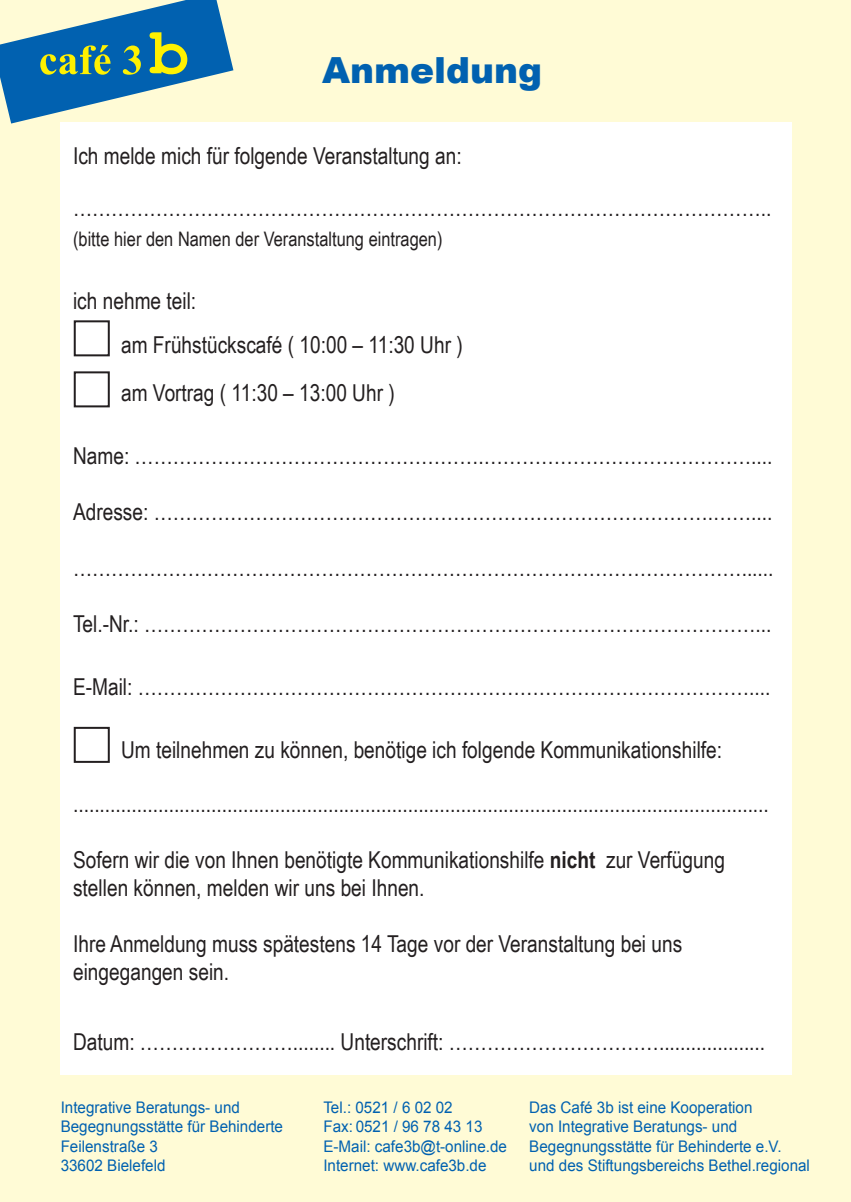
<style>
.page{position:relative;width:851px;height:1202px;background:#fff}
.page>*{position:absolute;margin:0;border:0;box-sizing:border-box;transform-origin:0 0}
.t1{font:900 36px "Arial";color:#0161b0}
.t2{font:23.2px/28px "Arial Narrow";color:#231f20}
.t3{font:20px "Arial Narrow";color:#231f20}
.t4{font:16px/19.2px "Arial";color:#0161b0;scale:.95 1}
.s1{font-weight:700}
</style>
<div class="page">
<div style="left:0;top:0;width:850px;height:1202px;background:#fffbd6"></div>
<div style="left:60px;top:122px;width:731px;height:952px;background:#fff"></div>
<svg style="left:0;top:0;width:233px;height:124px"></svg>
<div style="left:74px;top:727px;width:36px;height:36px;border:2px solid #231f20"></div>
<div style="left:74px;top:320px;width:36px;height:36px;border:2px solid #231f20"></div>
<div style="left:74px;top:371px;width:36px;height:36px;border:2px solid #231f20"></div>
<h1 class="t1" style="left:322px;top:44px;width:222px">Anmeldung</h1>
<p class="t2" style="left:73px;top:141px;width:390px">Ich melde mich für folgende Veranstaltung an:</p>
<p class="t2" style="left:73px;top:193px;width:699px">………………………………………………………………………………………………..</p>
<p class="t3" style="left:73px;top:225px;width:371px">(bitte hier den Namen der Veranstaltung eintragen)</p>
<p class="t2" style="left:121px;top:278px;width:343px;line-height:44px;text-indent:-48px">ich nehme teil:<br>am Frühstückscafé ( 10:00 – 11:30 Uhr )</p>
<p class="t2" style="left:121px;top:378px;width:275px">am Vortrag ( 11:30 – 13:00 Uhr )</p>
<p class="t2" style="left:73px;top:441px;width:700px">Name: ……………………………………………….……………………………………....</p>
<p class="t2" style="left:73px;top:497px;width:700px">Adresse: …………………………………………………………………………….……....</p>
<p class="t2" style="left:73px;top:553px;width:701px">……………………………………………………………………………………………......</p>
<p class="t2" style="left:73px;top:609px;width:699px">Tel.-Nr.: ……………………………………………………………………………………...</p>
<p class="t2" style="left:73px;top:672px;width:698px">E-Mail: ……………………………………………………………………………………....</p>
<p class="t2" style="left:121px;top:735px;width:602px">Um teilnehmen zu können, benötige ich folgende Kommunikationshilfe:</p>
<p class="t2" style="left:73px;top:789px;width:697px">...................................................................................................................................</p>
<p class="t2" style="left:73px;top:845px;width:653px">Sofern wir die von Ihnen benötigte Kommunikationshilfe <span class="s1">nicht</span> zur Verfügung stellen können, melden wir uns bei Ihnen.</p>
<p class="t2" style="left:73px;top:929px;width:610px">Ihre Anmeldung muss spätestens 14 Tage vor der Veranstaltung bei uns eingegangen sein.</p>
<p class="t2" style="left:73px;top:1027px;width:693px">Datum: ……………………........ Unterschrift: ……………………………....................</p>
<p class="t4" style="left:61px;top:1098px;width:235px">Integrative Beratungs- und<br>Begegnungsstätte für Behinderte<br>Feilenstraße 3<br>33602 Bielefeld</p>
<p class="t4" style="left:323px;top:1098px;width:195px">Tel.: 0521 / 6 02 02<br>Fax: 0521 / 96 78 43 13<br>E-Mail: cafe3b@t-online.de<br>Internet: www.cafe3b.de</p>
<p class="t4" style="left:529px;top:1098px;width:297px">Das Café 3b ist eine Kooperation<br>von Integrative Beratungs- und Begegnungsstätte für Behinderte e.V. und des Stiftungsbereichs Bethel.regional</p>
</div>
